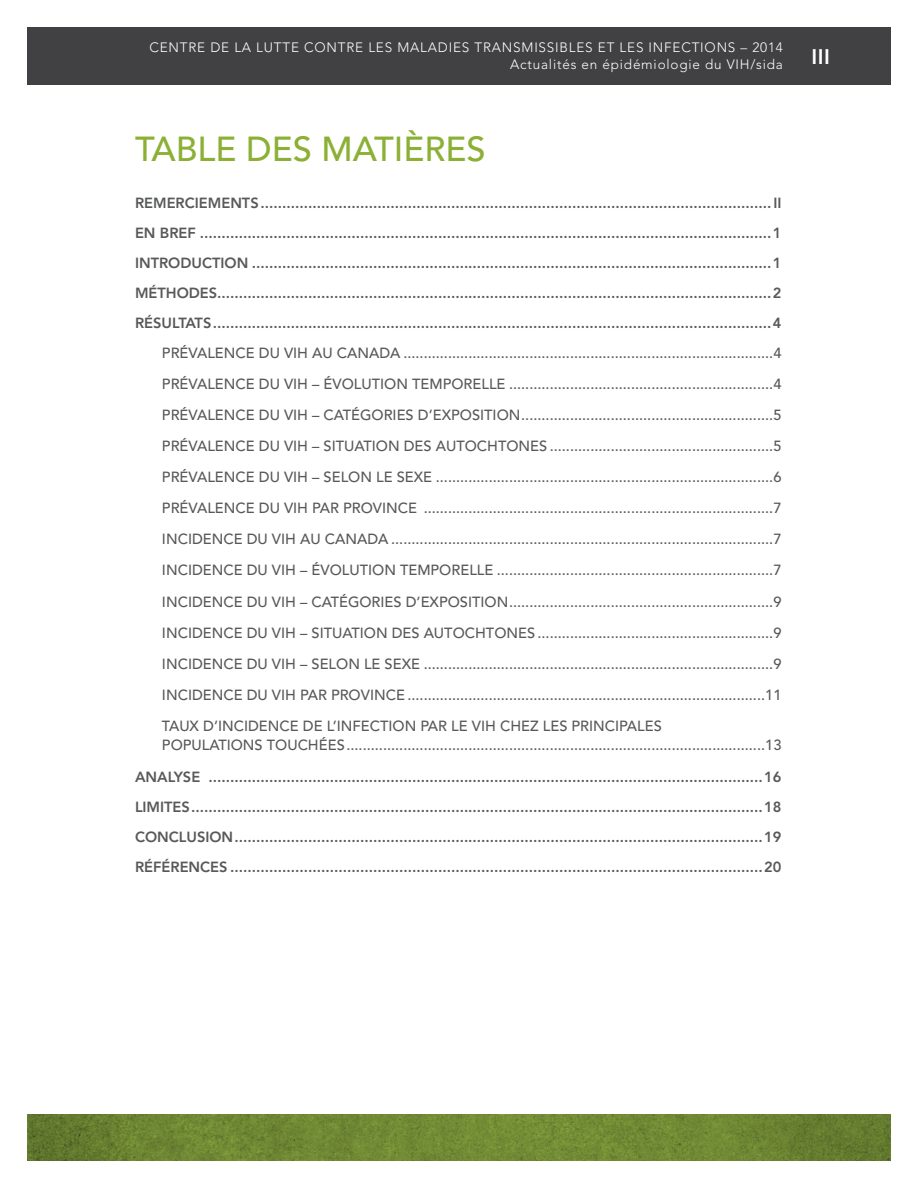
<style>
.page{position:relative;width:918px;height:1188px;background:#fff}
.page>*{position:absolute;margin:0;border:0;box-sizing:border-box;transform-origin:0 0}
.t1{font:500 34.5px "Avenir LT Std";color:#8cb036}
.t2{font:800 21px "Avenir LT Std";color:#fff}
.t3{font:500 14.7px/31px "Avenir LT Std";color:#58595b;text-align:justify}
.t4{font:800 14.7px/30px "Avenir LT Std";color:#58595b}
.t5{font:300 13.5px/16.5px "Avenir LT Std";letter-spacing:.06em;color:#fff;text-align:right}
</style>
<div class="page">
<svg style="left:27px;top:1115px;width:864px;height:46px;background:#6d8533"></svg>
<div style="left:778px;top:27px;width:113px;height:57px;background:#414042"></div>
<div style="left:27px;top:27px;width:756px;height:57px;background:#414042"></div>
<p class="t5" style="left:149px;top:40px;width:635px">CENTRE DE LA LUTTE CONTRE LES MALADIES TRANSMISSIBLES ET LES INFECTIONS – 2014<br>ACTUALITÉS EN ÉPIDÉMIOLOGIE DU VI H/SIDA</p>
<h1 class="t1" style="left:135px;top:129px;width:352px">TABLE DES MATIÈRES</h1>
<p class="t4" style="left:135px;top:188px;width:648px">REMERCIEMENTS......................................................................................................................II EN BREF ....................................................................................................................................1<br>INTRODUCTION ........................................................................................................................1<br>MÉTHODES................................................................................................................................2<br>RÉSULTATS.................................................................................................................................4</p>
<p class="t3" style="left:162px;top:337px;width:621px">PRÉVALENCE DU VI H AU CANADA ...........................................................................................4<br>PRÉVALENCE DU VI H – ÉVOLUTION TEMPORELLE .................................................................4<br>PRÉVALENCE DU VI H – CATÉGORIES D’EXPOSITION..............................................................5<br>PRÉVALENCE DU VI H – SITUATION DES AUTOCHTONES .......................................................5<br>PRÉVALENCE DU VI H – SELON LE SEXE ...................................................................................6<br>PRÉVALENCE DU VI H PAR PROVINCE ......................................................................................7<br>I NCIDENCE DU VI H AU CANADA ..............................................................................................7<br>I NCIDENCE DU VI H – ÉVOLUTION TEMPORELLE ....................................................................7<br>I NCIDENCE DU VI H – CATÉGORIES D’EXPOSITION.................................................................9<br>I NCIDENCE DU VI H – SITUATION DES AUTOCHTONES ..........................................................9<br>I NCIDENCE DU VI H – SELON LE SEXE ......................................................................................9<br>I NCIDENCE DU VI H PAR PROVINCE ........................................................................................11<br>TAUX D’INCIDENCE DE L’INFECTION PAR LE VI H CH EZ LES PRINCIPALES</p>
<p class="t3" style="left:162px;top:730px;width:621px">POPULATIONS TOUCH ÉES.......................................................................................................13</p>
<p class="t4" style="left:135px;top:762px;width:648px;text-align:justify">ANALYSE ................................................................................................................................16<br>LIMITES....................................................................................................................................18<br>CONCLUSION..........................................................................................................................19<br>RÉFÉRENCES ...........................................................................................................................20</p>
<h2 class="t2" style="left:811px;top:44px;width:7px">III</h2>
</div>
